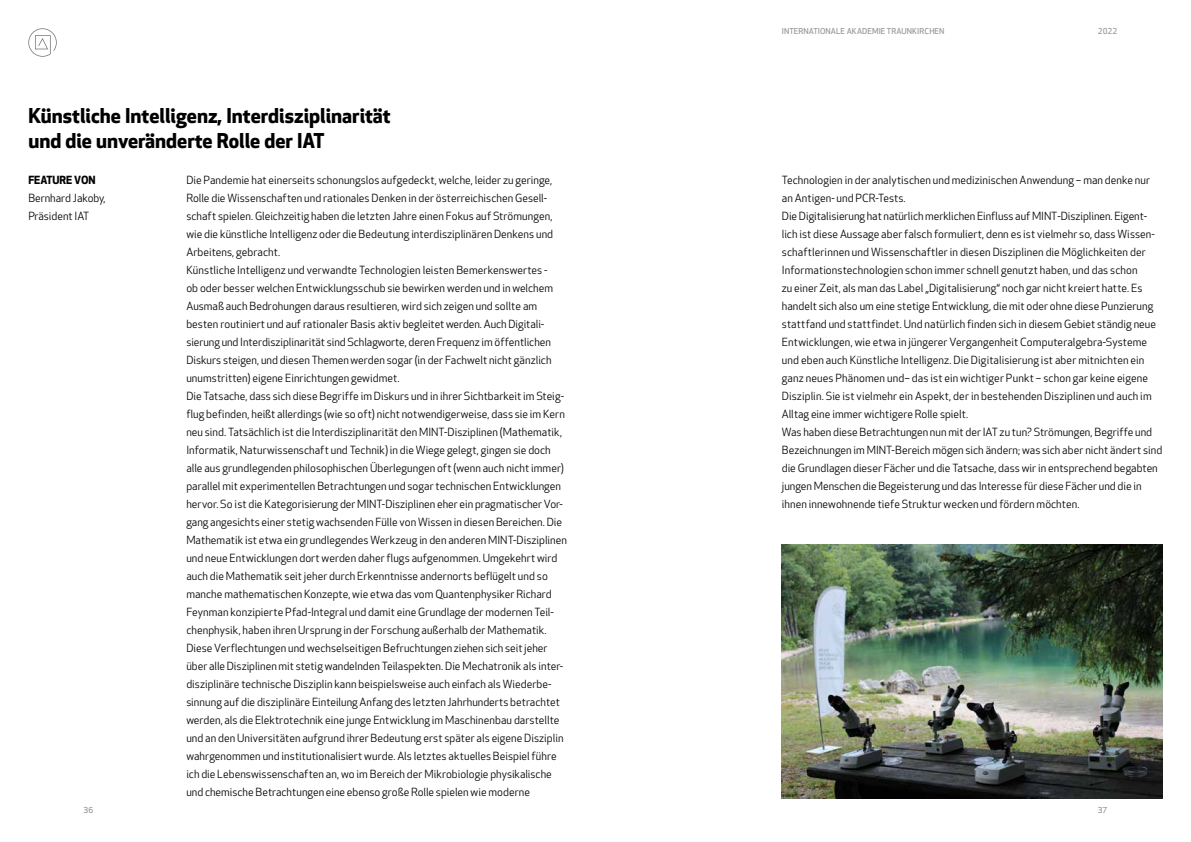
<style>
.page{position:relative;width:1191px;height:842px;background:#fff}
.page>*{position:absolute;margin:0;border:0;box-sizing:border-box;transform-origin:0 0}
.t1{font:700 20px/25px "Apex New";color:#000}
.t2{font:11px/18px "Apex New";letter-spacing:.005em;color:#000}
.t3{font:700 11px "Apex New";color:#000}
.t4{font:500 8px "Apex New";letter-spacing:.01em;color:#9d9d9c}
.t5{font:8px "Apex New";color:#706f6f}
</style>
<div class="page">
<svg style="left:28px;top:28px;width:29px;height:29px"></svg>
<img style="left:782px;top:544px;width:380px;height:254px">
<h1 class="t1" style="left:28px;top:103px;width:364px">Künstliche Intelligenz, Interdisziplinarität und die unveränderte Rolle der IAT</h1>
<p class="t3" style="left:28px;top:174px;width:69px">FEATURE VON</p>
<p class="t2" style="left:28px;top:190px;width:79px">Bernhard Jakoby,<br>Präsident IAT</p>
<p class="t2" style="left:186px;top:172px;width:382px">Die Pandemie hat einerseits schonungslos aufgedeckt, welche, leider zu geringe, Rolle die Wissenschaften und rationales Denken in der österreichischen Gesell&shy;schaft spielen. Gleichzeitig haben die letzten Jahre einen Fokus auf Strömungen, wie die künstliche Intelligenz oder die Bedeutung interdisziplinären Denkens und Arbeitens, gebracht.<br>Künstliche Intelligenz und verwandte Technologien leisten Bemerkenswertes -<br>ob oder besser welchen Entwicklungsschub sie bewirken werden und in welchem Ausmaß auch Bedrohungen daraus resultieren, wird sich zeigen und sollte am besten routiniert und auf rationaler Basis aktiv begleitet werden. Auch Digitali&shy;sierung und Interdisziplinarität sind Schlagworte, deren Frequenz im öffentlichen Diskurs steigen, und diesen Themen werden sogar (in der Fachwelt nicht gänzlich unumstritten) eigene Einrichtungen gewidmet.<br>Die Tatsache, dass sich diese Begriffe im Diskurs und in ihrer Sichtbarkeit im Steig&shy;flug befinden, heißt allerdings (wie so oft) nicht notwendigerweise, dass sie im Kern neu sind. Tatsächlich ist die Interdisziplinarität den MINT-Disziplinen (Mathematik, Informatik, Naturwissenschaft und Technik) in die Wiege gelegt, gingen sie doch alle aus grundlegenden philosophischen Überlegungen oft (wenn auch nicht immer) parallel mit experimentellen Betrachtungen und sogar technischen Entwicklungen hervor. So ist die Kategorisierung der MINT-Disziplinen eher ein pragmatischer Vor&shy;gang angesichts einer stetig wachsenden Fülle von Wissen in diesen Bereichen. Die Mathematik ist etwa ein grundlegendes Werkzeug in den anderen MINT-Disziplinen und neue Entwicklungen dort werden daher flugs aufgenommen. Umgekehrt wird auch die Mathematik seit jeher durch Erkenntnisse andernorts beflügelt und so manche mathematischen Konzepte, wie etwa das vom Quantenphysiker Richard Feynman konzipierte Pfad-Integral und damit eine Grundlage der modernen Teil&shy;chenphysik, haben ihren Ursprung in der Forschung außerhalb der Mathematik.<br>Diese Verflechtungen und wechselseitigen Befruchtungen ziehen sich seit jeher über alle Disziplinen mit stetig wandelnden Teilaspekten. Die Mechatronik als inter&shy;disziplinäre technische Disziplin kann beispielsweise auch einfach als Wiederbe&shy;sinnung auf die disziplinäre Einteilung Anfang des letzten Jahrhunderts betrachtet werden, als die Elektrotechnik eine junge Entwicklung im Maschinenbau darstellte und an den Universitäten aufgrund ihrer Bedeutung erst später als eigene Disziplin wahrgenommen und institutionalisiert wurde. Als letztes aktuelles Beispiel führe ich die Lebenswissenschaften an, wo im Bereich der Mikrobiologie physikalische und chemische Betrachtungen eine ebenso große Rolle spielen wie moderne</p>
<p class="t4" style="left:782px;top:27px;width:164px">INTERNATIONALE AKADEMIE TRAUNKIRCHEN</p>
<p class="t4" style="left:1097px;top:27px;width:21px">2022</p>
<p class="t2" style="left:782px;top:172px;width:382px">Technologien in der analytischen und medizinischen Anwendung – man denke nur an Antigen- und PCR-Tests.<br>Die Digitalisierung hat natürlich merklichen Einfluss auf MINT-Disziplinen. Eigent&shy;lich ist diese Aussage aber falsch formuliert, denn es ist vielmehr so, dass Wissen&shy;schaftlerinnen und Wissenschaftler in diesen Disziplinen die Möglichkeiten der Informationstechnologien schon immer schnell genutzt haben, und das schon<br>zu einer Zeit, als man das Label „Digitalisierung“ noch gar nicht kreiert hatte. Es handelt sich also um eine stetige Entwicklung, die mit oder ohne diese Punzierung stattfand und stattfindet. Und natürlich finden sich in diesem Gebiet ständig neue Entwicklungen, wie etwa in jüngerer Vergangenheit Computeralgebra-Systeme und eben auch Künstliche Intelligenz. Die Digitalisierung ist aber mitnichten ein ganz neues Phänomen und– das ist ein wichtiger Punkt – schon gar keine eigene Disziplin. Sie ist vielmehr ein Aspekt, der in bestehenden Disziplinen und auch im Alltag eine immer wichtigere Rolle spielt.<br>Was haben diese Betrachtungen nun mit der IAT zu tun? Strömungen, Begriffe und Bezeichnungen im MINT-Bereich mögen sich ändern; was sich aber nicht ändert sind die Grundlagen dieser Fächer und die Tatsache, dass wir in entsprechend begabten jungen Menschen die Begeisterung und das Interesse für diese Fächer und die in ihnen innewohnende tiefe Struktur wecken und fördern möchten.</p>
<p class="t5" style="left:84px;top:806px;width:11px">36</p>
<p class="t5" style="left:1097px;top:806px;width:11px">37</p>
</div>
